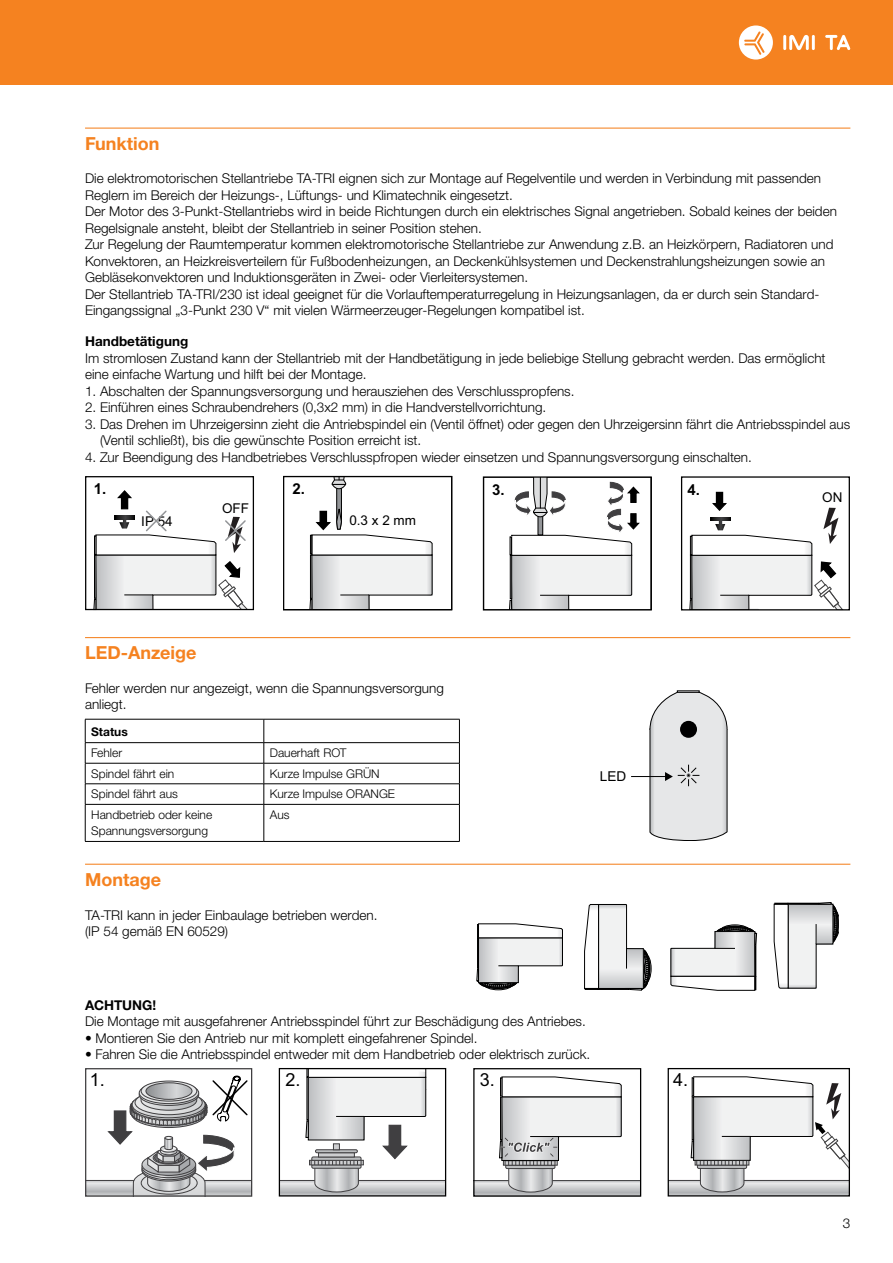
<style>
.page{position:relative;width:893px;height:1263px;background:#fff}
.page>*{position:absolute;margin:0;border:0;box-sizing:border-box;transform-origin:0 0}
.t1{font:700 18px "Helvetica Neue LTW1 G";color:#f58220}
.t2{font:18px "Arial";color:#000}
.t3{font:700 15px "Arial";color:#000}
.t4{font:13.65px "Arial";color:#000}
.t5{font:300 13.5px/16.5px "Helvetica Neue LTW1 G";color:#000}
.t6{font:700 13.5px "Helvetica Neue LTW1 G";color:#000}
.t7{font:13.5px "Arial";color:#000}
.t8{font:300 12px/16.5px "Helvetica Neue LTW1 G";color:#000}
.t9{font:700 12px "Helvetica Neue LTW1 G";color:#000}
</style>
<div class="page">
<div style="left:0;top:0;width:893px;height:85px;background:#f58220"></div>
<hr style="left:783px;top:35px;width:3px;height:15px;background:#fff">
<hr style="left:812px;top:35px;width:3px;height:15px;background:#fff">
<svg style="left:789px;top:35px;width:20px;height:15px"></svg>
<svg style="left:825px;top:35px;width:25px;height:15px"></svg>
<svg style="left:739px;top:25px;width:34px;height:35px"></svg>
<hr style="left:85px;top:128px;width:765px;height:1px;background:#f58220">
<hr style="left:85px;top:637px;width:765px;height:1px;background:#f58220">
<hr style="left:85px;top:719px;width:179px;height:1px;background:#000">
<hr style="left:264px;top:719px;width:196px;height:1px;background:#000">
<hr style="left:85px;top:742px;width:179px;height:1px;background:#000">
<hr style="left:264px;top:742px;width:196px;height:1px;background:#000">
<hr style="left:85px;top:763px;width:179px;height:1px;background:#000">
<hr style="left:264px;top:763px;width:196px;height:1px;background:#000">
<hr style="left:85px;top:783px;width:179px;height:1px;background:#000">
<svg style="left:85px;top:719px;width:1px;height:85px"></svg>
<hr style="left:264px;top:783px;width:196px;height:1px;background:#000">
<svg style="left:264px;top:719px;width:1px;height:85px"></svg>
<svg style="left:459px;top:719px;width:1px;height:85px"></svg>
<hr style="left:85px;top:804px;width:179px;height:1px;background:#000">
<hr style="left:85px;top:804px;width:1px;height:37px;background:#000">
<hr style="left:264px;top:804px;width:196px;height:1px;background:#000">
<hr style="left:264px;top:804px;width:1px;height:37px;background:#000">
<hr style="left:459px;top:804px;width:1px;height:37px;background:#000">
<hr style="left:85px;top:841px;width:179px;height:1px;background:#000">
<hr style="left:264px;top:841px;width:196px;height:1px;background:#000">
<hr style="left:85px;top:864px;width:765px;height:1px;background:#f58220">
<div style="left:85px;top:476px;width:169px;height:134px;border:1px solid #000"></div>
<div style="left:283px;top:476px;width:169px;height:134px;border:1px solid #000"></div>
<svg style="left:509px;top:478px;width:131px;height:130px"></svg>
<div style="left:483px;top:476px;width:169px;height:134px;border:1px solid #000"></div>
<div style="left:681px;top:476px;width:169px;height:134px;border:1px solid #000"></div>
<svg style="left:94px;top:490px;width:155px;height:120px"></svg>
<svg style="left:689px;top:491px;width:155px;height:119px"></svg>
<svg style="left:310px;top:477px;width:123px;height:133px"></svg>
<hr style="left:631px;top:776px;width:35px;height:1px;background:#000">
<svg style="left:650px;top:691px;width:77px;height:150px;background:#d9dada"></svg>
<svg style="left:477px;top:923px;width:86px;height:67px"></svg>
<div style="left:477px;top:938px;width:2px;height:30px;background:#d1d3d4;border:1px solid #000"></div>
<svg style="left:584px;top:904px;width:67px;height:86px"></svg>
<div style="left:598px;top:988px;width:31px;height:1px;border:1px solid #000"></div>
<svg style="left:670px;top:925px;width:87px;height:65px"></svg>
<div style="left:755px;top:946px;width:1px;height:30px;background:#d1d3d4;border:1px solid #000"></div>
<svg style="left:774px;top:902px;width:64px;height:86px"></svg>
<div style="left:788px;top:903px;width:31px;height:1px;background:#d1d3d4;border:1px solid #000"></div>
<div style="left:85px;top:1068px;width:167px;height:129px;border:1px solid #403f41"></div>
<svg style="left:281px;top:1070px;width:163px;height:124px"></svg>
<div style="left:279px;top:1068px;width:167px;height:128px;border:1px solid #000"></div>
<div style="left:473px;top:1068px;width:168px;height:129px;border:1px solid #000"></div>
<svg style="left:474px;top:1076px;width:167px;height:120px"></svg>
<div style="left:668px;top:1068px;width:182px;height:128px;border:1px solid #000"></div>
<svg style="left:668px;top:1076px;width:181px;height:120px"></svg>
<svg style="left:86px;top:1076px;width:166px;height:120px"></svg>
<h1 class="t1" style="left:85px;top:132px;width:76px">Funktion</h1>
<p class="t5" style="left:85px;top:170px;width:753px">Die elektromotorischen Stellantriebe TA-TRI eignen sich zur Montage auf Regelventile und werden in Verbindung mit passenden Reglern im Bereich der Heizungs-, Lüftungs- und Klimatechnik eingesetzt.<br>Der Motor des 3-Punkt-Stellantriebs wird in beide Richtungen durch ein elektrisches Signal angetrieben. Sobald keines der beiden Regelsignale ansteht, bleibt der Stellantrieb in seiner Position stehen.<br>Zur Regelung der Raumtemperatur kommen elektromotorische Stellantriebe zur Anwendung z.B. an Heizkörpern, Radiatoren und Konvektoren, an Heizkreisverteilern für Fußbodenheizungen, an Deckenkühlsystemen und Deckenstrahlungsheizungen sowie an Gebläsekonvektoren und Induktionsgeräten in Zwei- oder Vierleitersystemen.<br>Der Stellantrieb TA-TRI/230 ist ideal geeignet für die Vorlauftemperaturregelung in Heizungsanlagen, da er durch sein Standard-Eingangssignal „3-Punkt 230 V“ mit vielen Wärmeerzeuger-Regelungen kompatibel ist.</p>
<p class="t6" style="left:85px;top:333px;width:105px">Handbetätigung</p>
<p class="t5" style="left:85px;top:349px;width:742px">Im stromlosen Zustand kann der Stellantrieb mit der Handbetätigung in jede beliebige Stellung gebracht werden. Das ermöglicht eine einfache Wartung und hilft bei der Montage.</p>
<p class="t5" style="left:85px;top:382px;width:491px">1. Abschalten der Spannungsversorgung und herausziehen des Verschlusspropfens.</p>
<p class="t5" style="left:85px;top:399px;width:463px">2. Einführen eines Schraubendrehers (0,3x2 mm) in die Handverstellvorrichtung.</p>
<p class="t5" style="left:100px;top:415px;width:752px;text-indent:-15px">3. Das Drehen im Uhrzeigersinn zieht die Antriebspindel ein (Ventil öffnet) oder gegen den Uhrzeigersinn fährt die Antriebsspindel aus (Ventil schließt), bis die gewünschte Position erreicht ist.</p>
<p class="t5" style="left:85px;top:448px;width:668px">4. Zur Beendigung des Handbetriebes Verschlusspfropen wieder einsetzen und Spannungsversorgung einschalten.</p>
<p class="t3" style="left:94px;top:478px;width:14px">1.</p>
<p class="t3" style="left:292px;top:478px;width:14px">2.</p>
<p class="t7" style="left:222px;top:498px;width:28px">OFF</p>
<p class="t7" style="left:141px;top:512px;width:33px">IP 54</p>
<p class="t7" style="left:349px;top:511px;width:68px">0.3 x 2 mm</p>
<h1 class="t1" style="left:85px;top:642px;width:113px">LED-Anzeige</h1>
<p class="t5" style="left:85px;top:680px;width:360px">Fehler werden nur angezeigt, wenn die Spannungsversorgung anliegt.</p>
<p class="t9" style="left:91px;top:725px;width:38px">Status</p>
<p class="t8" style="left:91px;top:745px;width:32px">Fehler</p>
<p class="t8" style="left:270px;top:745px;width:78px">Dauerhaft ROT</p>
<p class="t8" style="left:91px;top:765px;width:85px">Spindel fährt ein</p>
<p class="t8" style="left:270px;top:765px;width:111px">Kurze Impulse GRÜN</p>
<p class="t8" style="left:91px;top:786px;width:88px">Spindel fährt aus</p>
<p class="t8" style="left:270px;top:786px;width:127px">Kurze Impulse ORANGE</p>
<p class="t8" style="left:91px;top:806px;width:123px">Handbetrieb oder keine<br>Spannungsversorgung</p>
<p class="t8" style="left:270px;top:806px;width:21px">Aus</p>
<h1 class="t1" style="left:85px;top:868px;width:77px">Montage</h1>
<p class="t5" style="left:85px;top:906px;width:294px">TA-TRI kann in jeder Einbaulage betrieben werden. (IP 54 gemäß EN 60529)</p>
<p class="t3" style="left:492px;top:479px;width:14px">3.</p>
<p class="t3" style="left:688px;top:479px;width:14px">4.</p>
<p class="t4" style="left:600px;top:766px;width:28px">LED</p>
<p class="t6" style="left:85px;top:996px;width:73px">ACHTUNG!</p>
<p class="t5" style="left:85px;top:1013px;width:502px">Die Montage mit ausgefahrener Antriebsspindel führt zur Beschädigung des Antriebes.</p>
<p class="t5" style="left:85px;top:1029px;width:394px">• Montieren Sie den Antrieb nur mit komplett eingefahrener Spindel.</p>
<p class="t5" style="left:85px;top:1046px;width:507px">• Fahren Sie die Antriebsspindel entweder mit dem Handbetrieb oder elektrisch zurück.</p>
<h1 class="t2" style="left:90px;top:1067px;width:17px">1.</h1>
<h1 class="t2" style="left:286px;top:1067px;width:17px">2.</h1>
<h1 class="t2" style="left:480px;top:1067px;width:17px">3.</h1>
<h1 class="t2" style="left:673px;top:1067px;width:17px">4.</h1>
<p class="t7" style="left:822px;top:488px;width:22px">ON</p>
<p class="t5" style="left:843px;top:1215px;width:9px">3</p>
</div>
